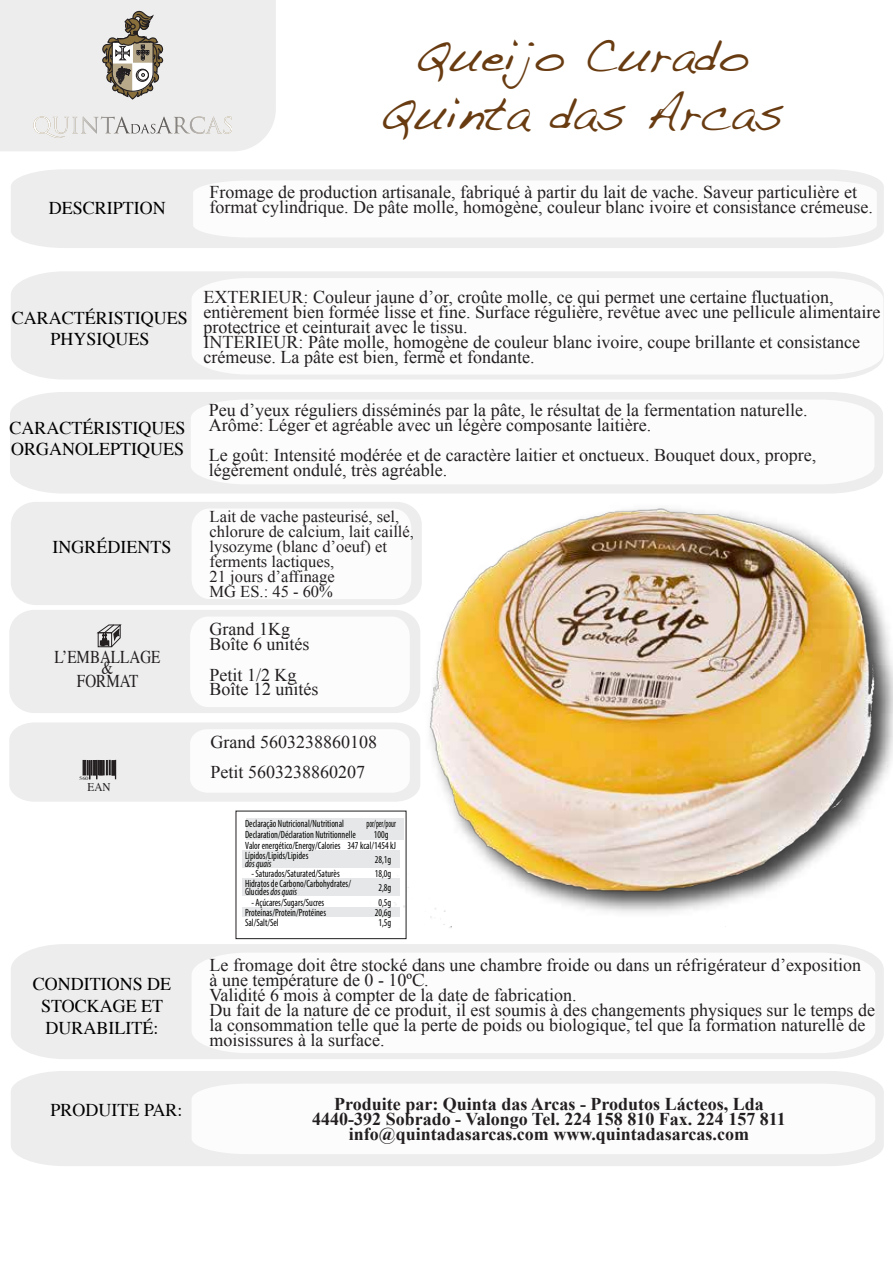
<style>
.page{position:relative;width:893px;height:1263px;background:#fff}
.page>*{position:absolute;margin:0;border:0;box-sizing:border-box;transform-origin:0 0}
.t1{font:47.7px/57.3px "Handwriting Dakota";color:#683b11;text-align:center}
.t2{font:18px/15px "Times New Roman";color:#231f20}
.t3{font:700 18px/15px "Times New Roman";color:#231f20;text-align:center}
.t4{font:18px/21.6px "Times";color:#000;text-align:center}
.t5{font:18px/12.8px "Times";color:#231f20;text-align:center;scale:.84 1}
.t6{font:16.5px/15px "Times New Roman";color:#231f20}
.t7{font:11.85px "Times";color:#231f20;scale:.95 1}
.t8{font:condensed 10.5px/14.1px "Myriad Pro";color:#000;scale:.9 1}
.t9{font:condensed 10.5px "Myriad Pro";color:#000;scale:.7 1}
.t10{font:italic condensed 10.5px "Myriad Pro";color:#000;scale:.9 1}
.t11{font:4.95px "Times";color:#231f20;scale:1.26 1}
.s1{font-style:italic}
</style>
<div class="page">
<div style="left:11px;top:169px;width:873px;height:79px;background:#ededed"></div>
<svg style="left:193px;top:180px;width:684px;height:57px"></svg>
<div style="left:11px;top:271px;width:873px;height:108px;background:#ededed"></div>
<svg style="left:192px;top:278px;width:691px;height:96px"></svg>
<div style="left:10px;top:392px;width:873px;height:101px;background:#ededed"></div>
<svg style="left:191px;top:399px;width:683px;height:85px"></svg>
<div style="left:11px;top:502px;width:411px;height:103px;background:#ededed;border-radius:24px"></div>
<div style="left:192px;top:509px;width:86px;height:90px;background:#fcfcfc"></div>
<div style="left:9px;top:610px;width:411px;height:103px;background:#ededed;border-radius:24px"></div>
<div style="left:190px;top:617px;width:88px;height:90px;background:#fcfcfc"></div>
<svg style="left:9px;top:723px;width:269px;height:79px"></svg>
<div style="left:11px;top:944px;width:873px;height:115px;background:#ededed"></div>
<svg style="left:192px;top:952px;width:683px;height:101px"></svg>
<div style="left:11px;top:1071px;width:873px;height:95px;background:#ededed"></div>
<svg style="left:192px;top:1083px;width:683px;height:71px"></svg>
<img style="left:417px;top:965px;width:467px;height:34px">
<img style="left:278px;top:508px;width:615px;height:457px">
<svg style="left:98px;top:625px;width:23px;height:22px"></svg>
<div style="left:242px;top:878px;width:158px;height:17px;background:#e6e7e8"></div>
<div style="left:247px;top:818px;width:157px;height:22px;background:#e6e7e8"></div>
<div style="left:242px;top:850px;width:158px;height:17px;background:#e6e7e8"></div>
<div style="left:242px;top:907px;width:158px;height:10px;background:#e6e7e8"></div>
<svg style="left:0;top:0;width:276px;height:151px;background:#e3e2e1"></svg>
<p class="t4" style="left:49px;top:195px;width:119px">DESCRIPTION</p>
<h1 class="t1" style="left:379px;top:26px;width:405px">Queijo Curado<br>Quinta das Arcas</h1>
<p class="t2" style="left:210px;top:184px;width:665px">Fromage de production artisanale, fabriqué à partir du lait de vache. Saveur particulière et format cylindrique. De pâte molle, homogène, couleur blanc ivoire et consistance crémeuse.</p>
<p class="t4" style="left:12px;top:305px;width:178px">CARACTÉRISTIQUES<br>PHYSIQUES</p>
<p class="t4" style="left:10px;top:415px;width:178px;text-align:left">CARACTÉRISTIQUES<br>ORGANOLEPTIQUES</p>
<p class="t4" style="left:52px;top:534px;width:120px">INGRÉDIENTS</p>
<p class="t5" style="left:54px;top:649px;width:128px">L’EMBALLAGE</p>
<p class="t5" style="left:77px;top:660px;width:74px">&amp;<br>FORMAT</p>
<p class="t11" style="left:79px;top:773px;width:9px">560</p>
<p class="t7" style="left:88px;top:776px;width:26px">EAN</p>
<p class="t4" style="left:33px;top:972px;width:140px">CONDITIONS DE<br>STOCKAGE ET<br>DURABILITÉ:</p>
<p class="t2" style="left:204px;top:289px;width:678px">EXTERIEUR: Couleur jaune d’or, croûte molle, ce qui permet une certaine fluctuation, entièrement bien formée lisse et fine. Surface régulière, revêtue avec une pellicule alimentaire protectrice et ceinturait avec le tissu.<br>INTÉRIEUR: Pâte molle, homogène de couleur blanc ivoire, coupe brillante et consistance crémeuse. La pâte est bien, fermé et fondante.</p>
<p class="t2" style="left:209px;top:402px;width:600px">Peu d’yeux réguliers disséminés par la pâte, le résultat de la fermentation naturelle.<br>Arôme: Léger et agréable avec un légère composante laitière.</p>
<p class="t2" style="left:209px;top:447px;width:609px">Le goût: Intensité modérée et de caractère laitier et onctueux. Bouquet doux, propre, légèrement ondulé, très agréable.</p>
<p class="t6" style="left:210px;top:509px;width:206px">Lait de vache pasteurisé, sel, chlorure de calcium, lait caillé, lysozyme (blanc d’oeuf) et ferments lactiques,<br>21 jours d’affinage<br>MG ES.: 45 - 60%</p>
<p class="t2" style="left:210px;top:622px;width:102px">Grand 1Kg<br>Boîte 6 unités</p>
<p class="t2" style="left:210px;top:667px;width:111px">Petit 1/2 Kg<br>Boîte 12 unités</p>
<p class="t2" style="left:211px;top:727px;width:168px;line-height:30px">Grand 5603238860108<br>Petit 5603238860207</p>
<p class="t8" style="left:245px;top:818px;width:125px;line-height:10.5px">Declaração Nutricional/Nutritional<br>Declaration/Déclaration Nutritionnelle</p>
<p class="t9" style="left:366px;top:817px;width:44px">por/per/pour</p>
<p class="t8" style="left:374px;top:827px;width:18px">100g</p>
<p class="t8" style="left:245px;top:838px;width:169px">Valor energético/Energy/Calories 347 kcal/1454 kJ</p>
<p class="t8" style="left:251px;top:867px;width:100px">- Saturados/Saturated/Saturès</p>
<p class="t8" style="left:245px;top:892px;width:90px;line-height:20.1px;text-indent:6px">- Açúcares/Sugars/Sucres<br>Sal/Salt/Sel</p>
<p class="t8" style="left:245px;top:848px;width:72px">Lípidos/Lipids/Lipides</p>
<p class="t10" style="left:245px;top:857px;width:31px">dos quais</p>
<p class="t8" style="left:375px;top:853px;width:20px;text-align:center">28,1g<br>18,0g<br>2,8g<br>0,5g</p>
<p class="t8" style="left:375px;top:907px;width:20px;line-height:10.1px;text-align:center">20,6g<br>1,5g</p>
<p class="t8" style="left:245px;top:879px;width:119px;line-height:8.2px">Hidratos de Carbono/Carbohydrates/<br>Glucides <span class="s1">dos quais</span></p>
<p class="t8" style="left:245px;top:905px;width:92px">Proteínas/Protein/Protéines</p>
<p class="t2" style="left:210px;top:957px;width:667px">Le fromage doit être stocké dans une chambre froide ou dans un réfrigérateur d’exposition<br>à une température de 0 - 10ºC.<br>Validité 6 mois à compter de la date de fabrication.<br>Du fait de la nature de ce produit, il est soumis à des changements physiques sur le temps de la consommation telle que la perte de poids ou biologique, tel que la formation naturelle de moisissures à la surface.</p>
<p class="t4" style="left:51px;top:1097px;width:133px">PRODUITE PAR:</p>
<p class="t3" style="left:312px;top:1095px;width:475px">Produite par: Quinta das Arcas - Produtos Lácteos, Lda<br>4440-392 Sobrado - Valongo Tel. 224 158 810 Fax. 224 157 811 info@quintadasarcas.com www.quintadasarcas.com</p>
</div>
